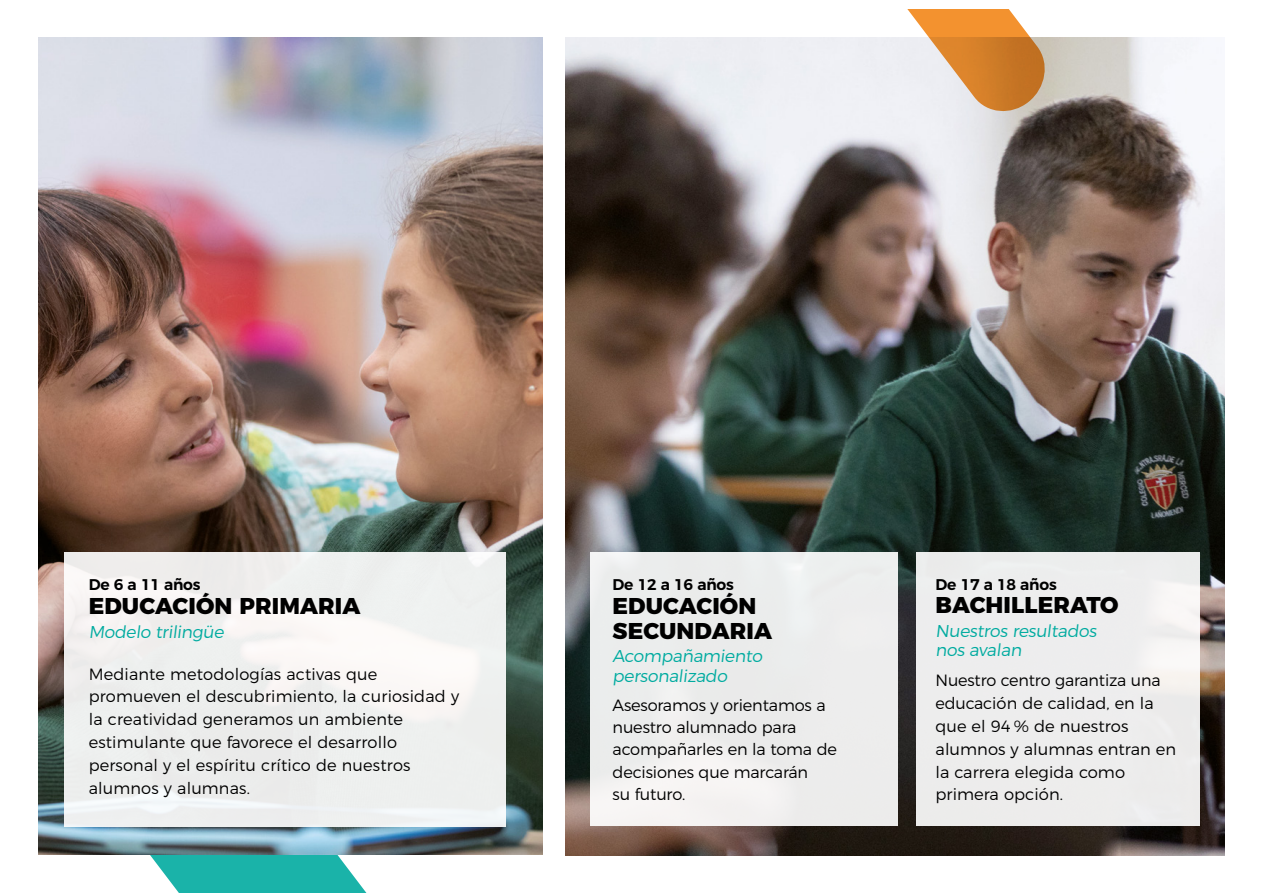
<style>
.page{position:relative;width:1263px;height:893px;background:#fff}
.page>*{position:absolute;margin:0;border:0;box-sizing:border-box;transform-origin:0 0}
.t1{font:800 22.8px/24.2px "Montserrat";letter-spacing:.005em;color:#000}
.t2{font:300 17.1px/19.5px "Montserrat";color:#00aba0}
.t3{font:300 16.35px/22.8px "Montserrat";letter-spacing:.005em;color:#000}
.t4{font:600 15.45px "Montserrat";letter-spacing:-.015em;color:#000}
</style>
<div class="page">
<img style="left:566px;top:38px;width:659px;height:817px">
<svg style="left:150px;top:855px;width:217px;height:38px;background:#39bdb4"></svg>
<div style="left:917px;top:552px;width:283px;height:273px;background:#ededed"></div>
<img style="left:38px;top:38px;width:505px;height:817px">
<div style="left:64px;top:552px;width:441px;height:275px;background:linear-gradient(to right,#efefee,#f1f2f1)"></div>
<svg style="left:867px;top:10px;width:183px;height:106px"></svg>
<div style="left:590px;top:552px;width:307px;height:273px;background:#eceded"></div>
<p class="t4" style="left:89px;top:572px;width:113px">De 6 a 11 años</p>
<h1 class="t1" style="left:89px;top:592px;width:273px">EDUCACIÓN PRIMARIA</h1>
<p class="t2" style="left:89px;top:621px;width:139px">Modelo trilingüe</p>
<p class="t3" style="left:89px;top:661px;width:372px">Mediante metodologías activas que promueven el descubrimiento, la curiosidad y la creatividad generamos un ambiente estimulante que favorece el desarrollo personal y el espíritu crítico de nuestros alumnos y alumnas.</p>
<p class="t4" style="left:613px;top:572px;width:123px">De 12 a 16 años</p>
<h1 class="t1" style="left:613px;top:592px;width:161px">EDUCACIÓN<br>SECUNDARIA</h1>
<p class="t2" style="left:613px;top:645px;width:154px">Acompañamiento personalizado</p>
<p class="t3" style="left:613px;top:692px;width:226px;line-height:22.2px">Asesoramos y orientamos a nuestro alumnado para acompañarles en la toma de decisiones que marcarán<br>su futuro.</p>
<p class="t4" style="left:935px;top:571px;width:123px">De 17 a 18 años</p>
<h1 class="t1" style="left:935px;top:591px;width:184px">BACHILLERATO</h1>
<p class="t2" style="left:935px;top:620px;width:166px">Nuestros resultados nos avalan</p>
<p class="t3" style="left:935px;top:668px;width:242px">Nuestro centro garantiza una educación de calidad, en la que el 94 % de nuestros alumnos y alumnas entran en la carrera elegida como primera opción.</p>
</div>
